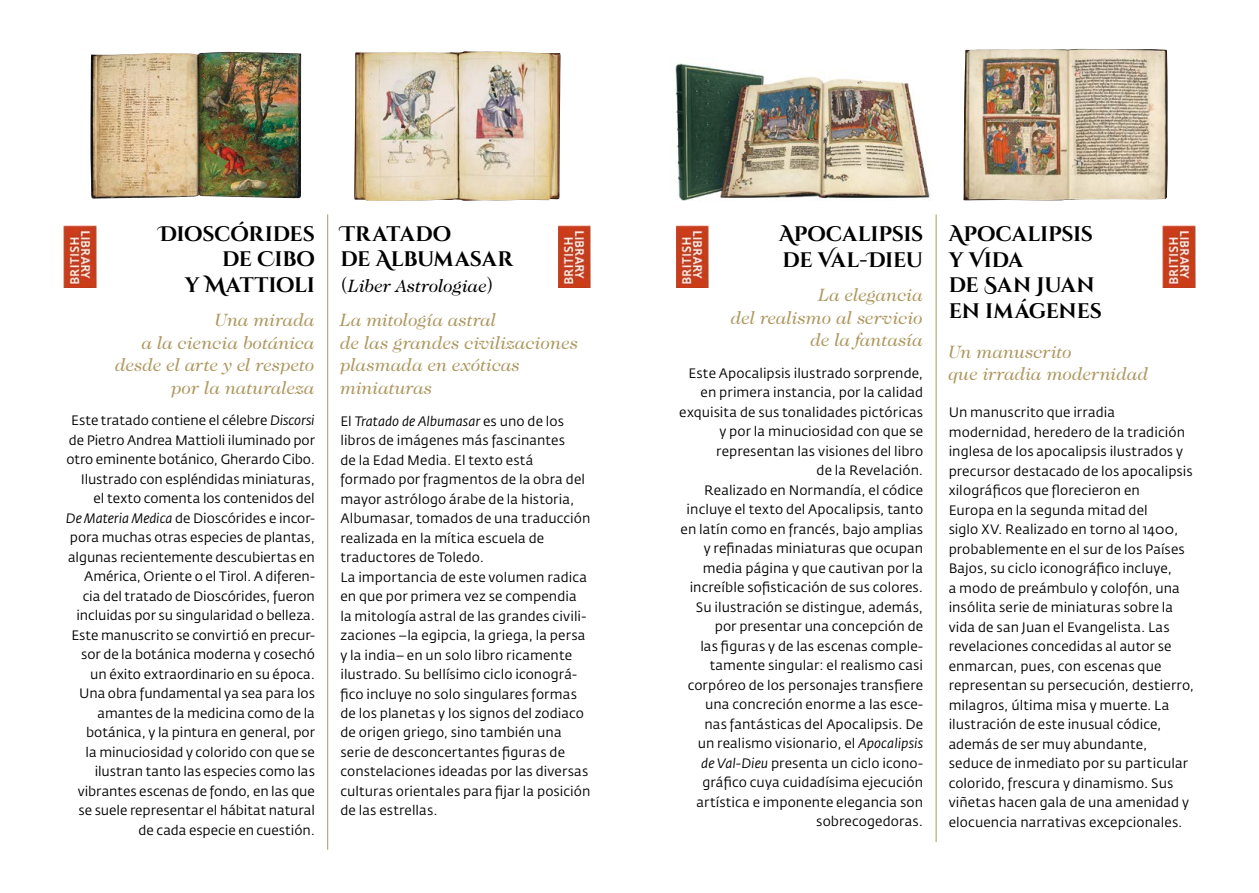
<style>
.page{position:relative;width:1259px;height:893px;background:#fff}
.page>*{position:absolute;margin:0;border:0;box-sizing:border-box;transform-origin:0 0}
.t1{font:700 21px/25.5px "Cinzel Decorative";letter-spacing:-.01em;color:#000}
.t2{font:italic 18px/22.5px "Caslon 224 Std";letter-spacing:.005em;color:#ae9962}
.t3{font:italic 18px "Caslon 224 Std";color:#000}
.t4{font:13.5px/19.5px "Fedra Sans Std";letter-spacing:.005em;color:#000}
.s1{font-style:italic}
.s2{font-family:"Cinzel Decorative";font-style:normal;font-size:21px}
</style>
<div class="page">
<img style="left:91px;top:52px;width:210px;height:147px">
<img style="left:354px;top:51px;width:206px;height:150px">
<img style="left:64px;top:226px;width:32px;height:62px">
<img style="left:558px;top:226px;width:32px;height:62px">
<hr style="left:327px;top:214px;width:1px;height:636px;background:#ae9962">
<img style="left:963px;top:49px;width:204px;height:151px">
<img style="left:675px;top:63px;width:255px;height:137px">
<hr style="left:936px;top:214px;width:1px;height:628px;background:#ae9962">
<img style="left:676px;top:226px;width:32px;height:62px">
<img style="left:1163px;top:226px;width:32px;height:62px">
<h1 class="t1" style="left:159px;top:222px;width:157px;text-align:right">Dioscórides de Cibo<br>y Mattioli</h1>
<h2 class="t2" style="left:115px;top:309px;width:201px;text-align:right">Una mirada<br>a la ciencia botánica desde el arte y el respeto por la naturaleza</h2>
<p class="t4" style="left:66px;top:411px;width:250px;text-align:right">Este tratado contiene el célebre <span class="s1">Discorsi </span>de Pietro Andrea Mattioli iluminado por otro eminente botánico, Gherardo Cibo.<br>Ilustrado con espléndidas miniaturas,<br>el texto comenta los contenidos del<br><span class="s1">De Materia Medica</span> de Dioscórides e incor&shy;pora muchas otras especies de plantas, algunas recientemente descubiertas en América, Oriente o el Tirol. A diferen&shy;cia del tratado de Dioscórides, fueron incluidas por su singularidad o belleza.<br>Este manuscrito se convirtió en precur&shy;sor de la botánica moderna y cosechó un éxito extraordinario en su época.<br>Una obra fundamental ya sea para los amantes de la medicina como de la botánica, y la pintura en general, por<br>la minuciosidad y colorido con que se ilustran tanto las especies como las vibrantes escenas de fondo, en las que se suele representar el hábitat natural de cada especie en cuestión.</p>
<h1 class="t1" style="left:340px;top:222px;width:174px">Tratado<br>de Albumasar</h1>
<h2 class="t3" style="left:340px;top:275px;width:155px"><span class="s2">(</span>Liber Astrologiae<span class="s2">)</span></h2>
<h2 class="t2" style="left:340px;top:309px;width:239px">La mitología astral<br>de las grandes civilizaciones plasmada en exóticas miniaturas</h2>
<p class="t4" style="left:340px;top:411px;width:252px">El <span class="s1">Tratado de Albumasar</span> es uno de los libros de imágenes más fascinantes<br>de la Edad Media. El texto está formado por fragmentos de la obra del mayor astrólogo árabe de la historia, Albumasar, tomados de una traducción realizada en la mítica escuela de traductores de Toledo.<br>La importancia de este volumen radica en que por primera vez se compendia la mitología astral de las grandes civili&shy;zaciones –la egipcia, la griega, la persa y la india– en un solo libro ricamente ilustrado. Su bellísimo ciclo iconográ&shy;fico incluye no solo singulares formas de los planetas y los signos del zodiaco de origen griego, sino también una serie de desconcertantes figuras de constelaciones ideadas por las diversas culturas orientales para fijar la posición de las estrellas.</p>
<h1 class="t1" style="left:779px;top:222px;width:146px">Apocalipsis de Val-Dieu</h1>
<h2 class="t2" style="left:731px;top:284px;width:193px;text-align:right">La elegancia<br>del realismo al servicio de la fantasía</h2>
<p class="t4" style="left:679px;top:363px;width:245px;text-align:right">Este Apocalipsis ilustrado sorprende, en primera instancia, por la calidad exquisita de sus tonalidades pictóricas y por la minuciosidad con que se representan las visiones del libro<br>de la Revelación.<br>Realizado en Normandía, el códice incluye el texto del Apocalipsis, tanto en latín como en francés, bajo amplias y refinadas miniaturas que ocupan media página y que cautivan por la increíble sofisticación de sus colores.<br>Su ilustración se distingue, además, por presentar una concepción de<br>las figuras y de las escenas comple&shy;tamente singular: el realismo casi corpóreo de los personajes transfiere una concreción enorme a las esce-<br>nas fantásticas del Apocalipsis. De<br>un realismo visionario, el <span class="s1">Apocalipsis<br>de Val-Dieu</span> presenta un ciclo icono&shy;gráfico cuya cuidadísima ejecución artística e imponente elegancia son sobrecogedoras.</p>
<h1 class="t1" style="left:948px;top:222px;width:155px">Apocalipsis y Vida<br>de San Juan en imágenes</h1>
<h2 class="t2" style="left:948px;top:340px;width:202px">Un manuscrito<br>que irradia modernidad</h2>
<p class="t4" style="left:948px;top:403px;width:247px">Un manuscrito que irradia modernidad, heredero de la tradición inglesa de los apocalipsis ilustrados y precursor destacado de los apocalipsis xilográficos que florecieron en<br>Europa en la segunda mitad del<br>siglo XV. Realizado en torno al 1400, probablemente en el sur de los Países Bajos, su ciclo iconográfico incluye,<br>a modo de preámbulo y colofón, una insólita serie de miniaturas sobre la vida de san Juan el Evangelista. Las revelaciones concedidas al autor se enmarcan, pues, con escenas que representan su persecución, destierro, milagros, última misa y muerte. La ilustración de este inusual códice, además de ser muy abundante, seduce de inmediato por su particular colorido, frescura y dinamismo. Sus viñetas hacen gala de una amenidad y elocuencia narrativas excepcionales.</p>
</div>
